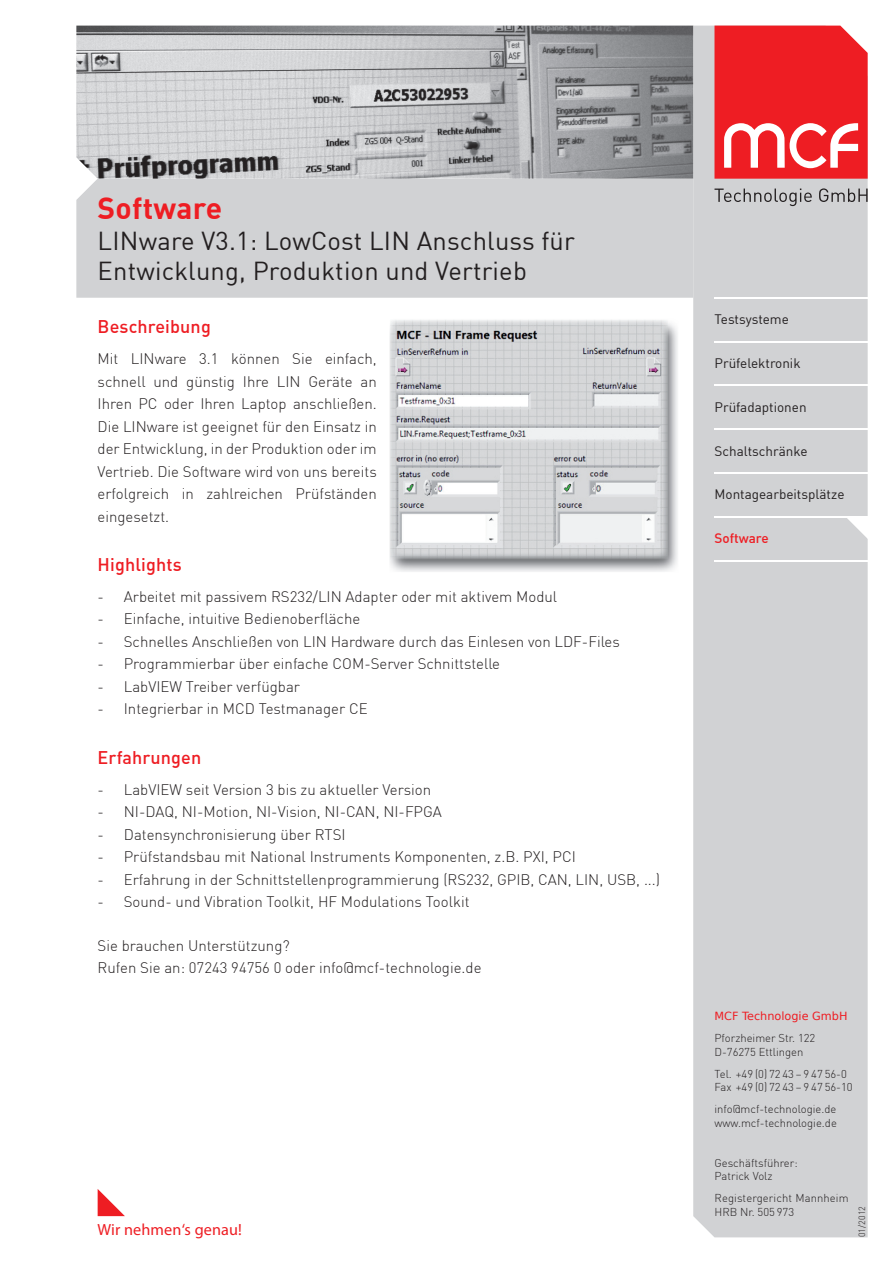
<style>
.page{position:relative;width:893px;height:1263px;background:#fff}
.page>*{position:absolute;margin:0;border:0;box-sizing:border-box;transform-origin:0 0}
.t1{font:700 30px "DIN";letter-spacing:.01em;color:#ee1d23}
.t2{font:25.5px/30.6px "DIN";letter-spacing:.01em;color:#231f20}
.t3{font:500 18px "DIN";letter-spacing:.01em;color:#ee1d23}
.t4{font:16.2px "Myriad Pro";letter-spacing:.01em;color:#ee1d23}
.t5{font:300 15px/22.5px "DIN";color:#231f20;text-align:justify}
.t6{font:13.5px "DIN";color:#231f20}
.t7{font:500 13.5px "DIN";color:#ee1d23}
.t8{font:300 11.25px/13.5px "DIN";color:#231f20}
.t9{font:11.25px "DejaVu Sans";color:#ee1d23}
.t10{font:300 9px "DIN";letter-spacing:.01em;color:#231f20}
</style>
<div class="page">
<div style="left:76px;top:179px;width:617px;height:119px;background:#d1d2d4"></div>
<div style="left:693px;top:26px;width:174px;height:1211px;background:#d1d2d4"></div>
<svg style="left:714px;top:188px;width:153px;height:18px;background:#b2b2b3"></svg>
<svg style="left:714px;top:26px;width:153px;height:153px;background:#ef373d"></svg>
<svg style="left:98px;top:1189px;width:27px;height:27px"></svg>
<img style="left:76px;top:26px;width:617px;height:153px">
<hr style="left:714px;top:297px;width:178px;height:2px;background:#fff">
<hr style="left:714px;top:341px;width:178px;height:1px;background:#fff">
<hr style="left:714px;top:385px;width:178px;height:1px;background:#fff">
<hr style="left:714px;top:428px;width:178px;height:2px;background:#fff">
<hr style="left:714px;top:472px;width:178px;height:2px;background:#fff">
<hr style="left:714px;top:516px;width:178px;height:1px;background:#fff">
<hr style="left:714px;top:560px;width:178px;height:1px;background:#fff">
<svg style="left:846px;top:518px;width:22px;height:23px"></svg>
<img style="left:390px;top:321px;width:288px;height:251px">
<img style="left:390px;top:320px;width:277px;height:239px">
<h1 class="t1" style="left:98px;top:191px;width:126px">Software</h1>
<h2 class="t2" style="left:98px;top:228px;width:479px">LINware V3.1: LowCost LIN Anschluss für<br>Entwicklung, Produktion und Vertrieb</h2>
<p class="t3" style="left:98px;top:320px;width:115px">Beschreibung</p>
<p class="t5" style="left:98px;top:348px;width:281px">Mit LINware 3.1 können Sie einfach, schnell und günstig Ihre LIN Geräte an Ihren PC oder Ihren Laptop anschließen.<br>Die LINware ist geeignet für den Einsatz in der Entwicklung, in der Produktion oder im Vertrieb. Die Software wird von uns bereits erfolgreich in zahlreichen Prüfständen eingesetzt.</p>
<p class="t3" style="left:98px;top:558px;width:86px">Highlights</p>
<p class="t5" style="left:98px;top:586px;width:461px">- Arbeitet mit passivem RS232/LIN Adapter oder mit aktivem Modul</p>
<p class="t5" style="left:98px;top:609px;width:264px">- Einfache, intuitive Bedienoberfläche</p>
<p class="t5" style="left:98px;top:631px;width:523px">- Schnelles Anschließen von LIN Hardware durch das Einlesen von LDF-Files</p>
<p class="t5" style="left:98px;top:654px;width:404px">- Programmierbar über einfache COM-Server Schnittstelle</p>
<p class="t5" style="left:98px;top:676px;width:204px">- LabVIEW Treiber verfügbar</p>
<p class="t5" style="left:98px;top:699px;width:271px">- Integrierbar in MCD Testmanager CE</p>
<p class="t3" style="left:98px;top:751px;width:105px">Erfahrungen</p>
<p class="t5" style="left:98px;top:779px;width:335px">- LabVIEW seit Version 3 bis zu aktueller Version</p>
<p class="t5" style="left:98px;top:802px;width:345px">- NI-DAQ, NI-Motion, NI-Vision, NI-CAN, NI-FPGA</p>
<p class="t5" style="left:98px;top:824px;width:249px">- Datensynchronisierung über RTSI</p>
<p class="t5" style="left:98px;top:847px;width:479px">- Prüfstandsbau mit National Instruments Komponenten, z.B. PXI, PCI</p>
<p class="t5" style="left:98px;top:869px;width:564px">- Erfahrung in der Schnittstellenprogrammierung (RS232, GPIB, CAN, LIN, USB, ...)</p>
<p class="t5" style="left:98px;top:892px;width:373px">- Sound- und Vibration Toolkit, HF Modulations Toolkit</p>
<p class="t5" style="left:98px;top:935px;width:385px">Sie brauchen Unterstützung?<br>Rufen Sie an: 07243 94756 0 oder info@mcf-technologie.de</p>
<p class="t4" style="left:98px;top:1224px;width:146px">Wir nehmen‘s genau!</p>
<p class="t6" style="left:714px;top:315px;width:76px">Testsysteme</p>
<p class="t6" style="left:714px;top:358px;width:88px">Prüfelektronik</p>
<p class="t6" style="left:714px;top:402px;width:94px">Prüfadaptionen</p>
<p class="t6" style="left:714px;top:446px;width:95px">Schaltschränke</p>
<p class="t6" style="left:714px;top:490px;width:131px">Montagearbeitsplätze</p>
<p class="t7" style="left:714px;top:533px;width:56px">Software</p>
<p class="t9" style="left:714px;top:1012px;width:134px">MCF Technologie GmbH</p>
<p class="t8" style="left:714px;top:1032px;width:102px">Pforzheimer Str. 122<br>D-76275 Ettlingen</p>
<p class="t8" style="left:714px;top:1068px;width:140px">Tel. +49 (0) 72 43 – 9 47 56-0<br>Fax +49 (0) 72 43 – 9 47 56-10</p>
<p class="t8" style="left:714px;top:1103px;width:124px">info@mcf-technologie.de www.mcf-technologie.de</p>
<p class="t8" style="left:714px;top:1157px;width:85px">Geschäftsführer:<br>Patrick Volz</p>
<p class="t8" style="left:714px;top:1192px;width:136px">Registergericht Mannheim<br>HRB Nr. 505 973</p>
<p class="t10" style="left:857px;top:1237px;width:33px;rotate:-90deg">01/2012</p>
</div>
